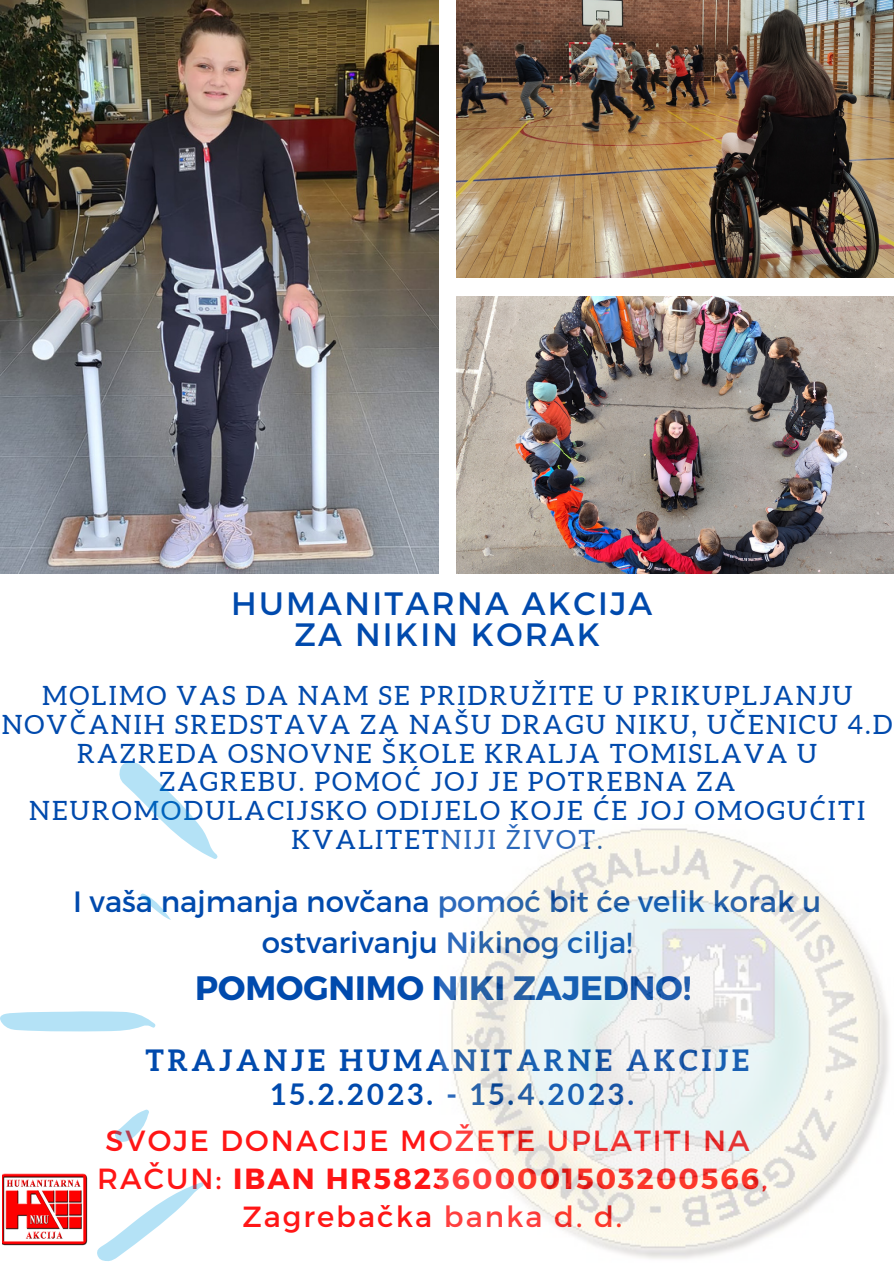
<style>
.page{position:relative;width:894px;height:1264px;background:#fff}
.page>*{position:absolute;margin:0;border:0;box-sizing:border-box;transform-origin:0 0}
.t1{font:700 33.75px "Montserrat";color:#004aad}
.t2{font:32.4px/31.5px "Montserrat";letter-spacing:.07em;color:#004aad;text-align:center}
.t3{font:29.25px/40.5px "Montserrat";color:#004aad;text-align:center}
.t4{font:700 29.25px/33.8px "Aleo";letter-spacing:.13em;color:#004aad;text-align:center}
.t5{font:29.1px/38.2px "Montserrat";letter-spacing:.07em;color:#ff1616;text-align:center}
.t6{font:26.55px/28.8px "Aleo";letter-spacing:.08em;color:#004aad;text-align:center}
.s1{font-family:"Noto Sans"}
.s2{font-weight:700}
</style>
<div class="page">
<img style="left:0;top:0;width:438px;height:573px">
<img style="left:456px;top:0;width:437px;height:277px">
<img style="left:456px;top:296px;width:437px;height:277px">
<svg style="left:119px;top:762px;width:98px;height:97px"></svg>
<svg style="left:0;top:1011px;width:156px;height:20px"></svg>
<svg style="left:97px;top:1182px;width:107px;height:79px"></svg>
<svg style="left:115px;top:1109px;width:34px;height:32px"></svg>
<svg style="left:140px;top:893px;width:31px;height:27px"></svg>
<img style="left:451px;top:828px;width:438px;height:431px">
<img style="left:3px;top:1173px;width:85px;height:73px">
<p class="t2" style="left:231px;top:586px;width:422px">HUMANITARNA AKCIJA<br>ZA NIKIN KORAK</p>
<p class="t6" style="left:2px;top:681px;width:892px">MOLIMO VAS DA NAM SE PRIDRU<span class="s1">Ž</span>ITE U PRIKUPLJANJU NOV<span class="s1">Č</span>ANIH SREDSTAVA ZA NA<span class="s1">Š</span>U DRAGU NIKU, U<span class="s1">Č</span>ENICU 4.D RAZREDA OSNOVNE <span class="s1">Š</span>KOLE KRALJA TOMISLAVA U ZAGREBU. POMO<span class="s1">Ć</span> JOJ JE POTREBNA ZA NEUROMODULACIJSKO ODIJELO KOJE <span class="s1">Ć</span>E JOJ OMOGU<span class="s1">Ć</span>ITI KVALITETNIJI <span class="s1">Ž</span>IVOT.</p>
<p class="t3" style="left:73px;top:879px;width:749px">I vaša najmanja novčana pomoć bit će velik korak u ostvarivanju Nikinog cilja!</p>
<p class="t1" style="left:195px;top:965px;width:497px">POMOGNIMO NIKI ZAJEDNO!</p>
<p class="t4" style="left:145px;top:1043px;width:605px">TRAJANJE HUMANITARNE AKCIJE<br>15.2.2023. - 15.4.2023.</p>
<p class="t5" style="left:97px;top:1119px;width:671px">SVOJE DONACIJE MOŽETE UPLATITI NA<br>RAČUN: <span class="s2">IBAN HR5823600001503200566</span>,<br>Zagrebačka banka d. d.</p>
</div>
